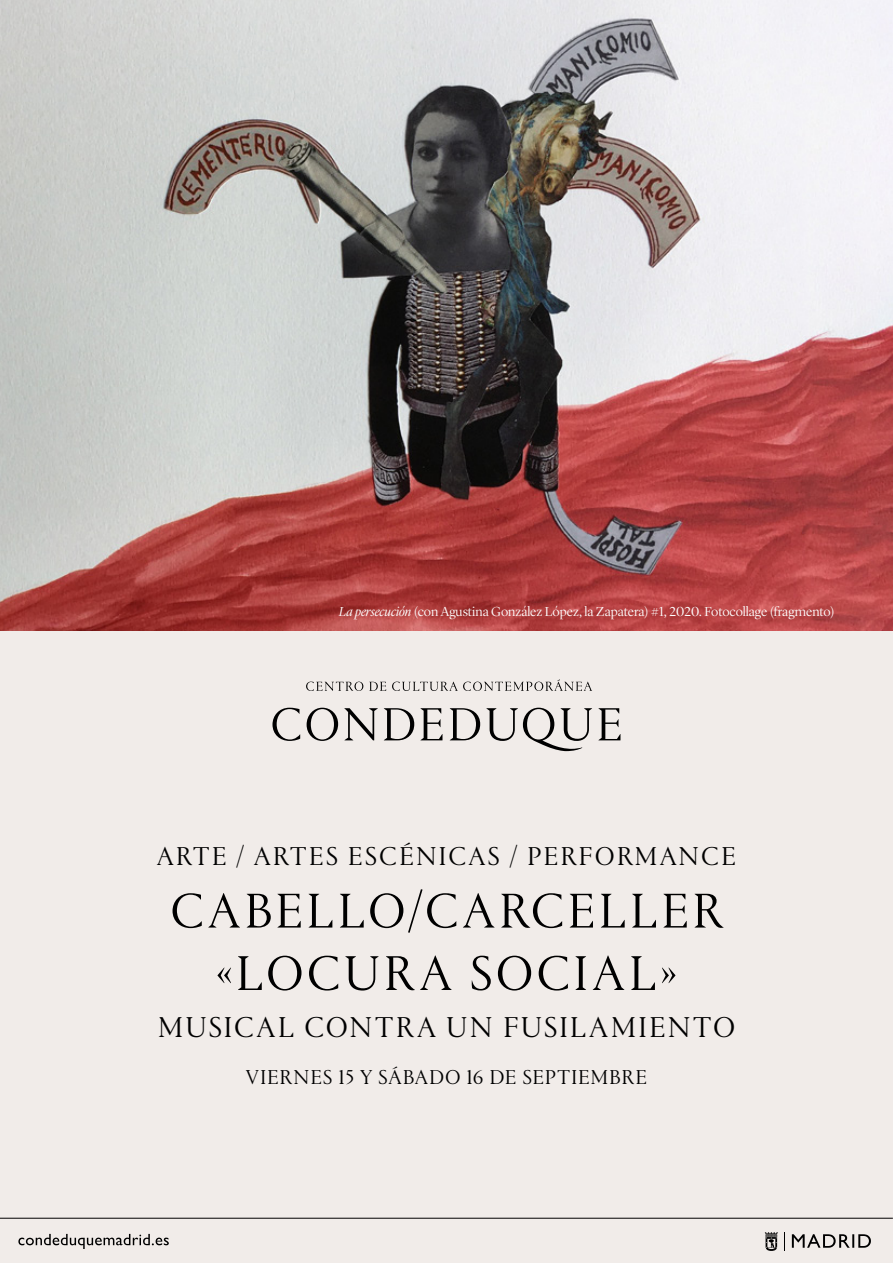
<style>
.page{position:relative;width:893px;height:1263px;background:#fff}
.page>*{position:absolute;margin:0;border:0;box-sizing:border-box;transform-origin:0 0}
.t1{font:300 51px/62.4px "Portrait";letter-spacing:.06em;color:#000;text-align:center}
.t2{font:300 30px "Portrait";letter-spacing:.06em;color:#000}
.t3{font:300 27px "Portrait";letter-spacing:.07em;color:#000}
.t4{font:300 21px "Portrait";letter-spacing:.035em;color:#000}
.t5{font:300 13.5px "Lyon Display";color:#fff}
.s1{font-style:italic}
</style>
<div class="page">
<img style="left:0;top:0;width:893px;height:631px">
<div style="left:0;top:631px;width:893px;height:632px;background:#f1ece9"></div>
<svg style="left:18px;top:1234px;width:151px;height:15px"></svg>
<svg style="left:784px;top:1232px;width:1px;height:18px"></svg>
<svg style="left:792px;top:1234px;width:79px;height:14px"></svg>
<svg style="left:764px;top:1232px;width:14px;height:19px"></svg>
<hr style="left:0;top:1218px;width:893px;height:1px;background:#000">
<svg style="left:598px;top:708px;width:22px;height:32px"></svg>
<svg style="left:486px;top:708px;width:106px;height:43px"></svg>
<svg style="left:450px;top:708px;width:30px;height:32px"></svg>
<svg style="left:420px;top:708px;width:22px;height:32px"></svg>
<svg style="left:384px;top:708px;width:30px;height:32px"></svg>
<svg style="left:344px;top:708px;width:34px;height:32px"></svg>
<svg style="left:307px;top:708px;width:31px;height:33px"></svg>
<svg style="left:272px;top:708px;width:28px;height:33px"></svg>
<svg style="left:306px;top:682px;width:57px;height:9px"></svg>
<svg style="left:369px;top:682px;width:17px;height:9px"></svg>
<svg style="left:392px;top:679px;width:200px;height:12px"></svg>
<p class="t5" style="left:339px;top:601px;width:497px"><span class="s1">La persecución</span> (con Agustina González López, la Zapatera) #1, 2020. Fotocollage (fragmento)</p>
<h3 class="t3" style="left:157px;top:838px;width:581px">ARTE / ARTES ESCÉNICAS / PERFORMANCE</h3>
<h1 class="t1" style="left:170px;top:879px;width:554px">CABELLO/CARCELLER «LOCURA SOCIAL»</h1>
<h2 class="t2" style="left:158px;top:1007px;width:579px">MUSICAL CONTRA UN FUSILAMIENTO</h2>
<h3 class="t4" style="left:246px;top:1063px;width:403px">VIERNES 15 Y SÁBADO 16 DE SEPTIEMBRE</h3>
</div>
